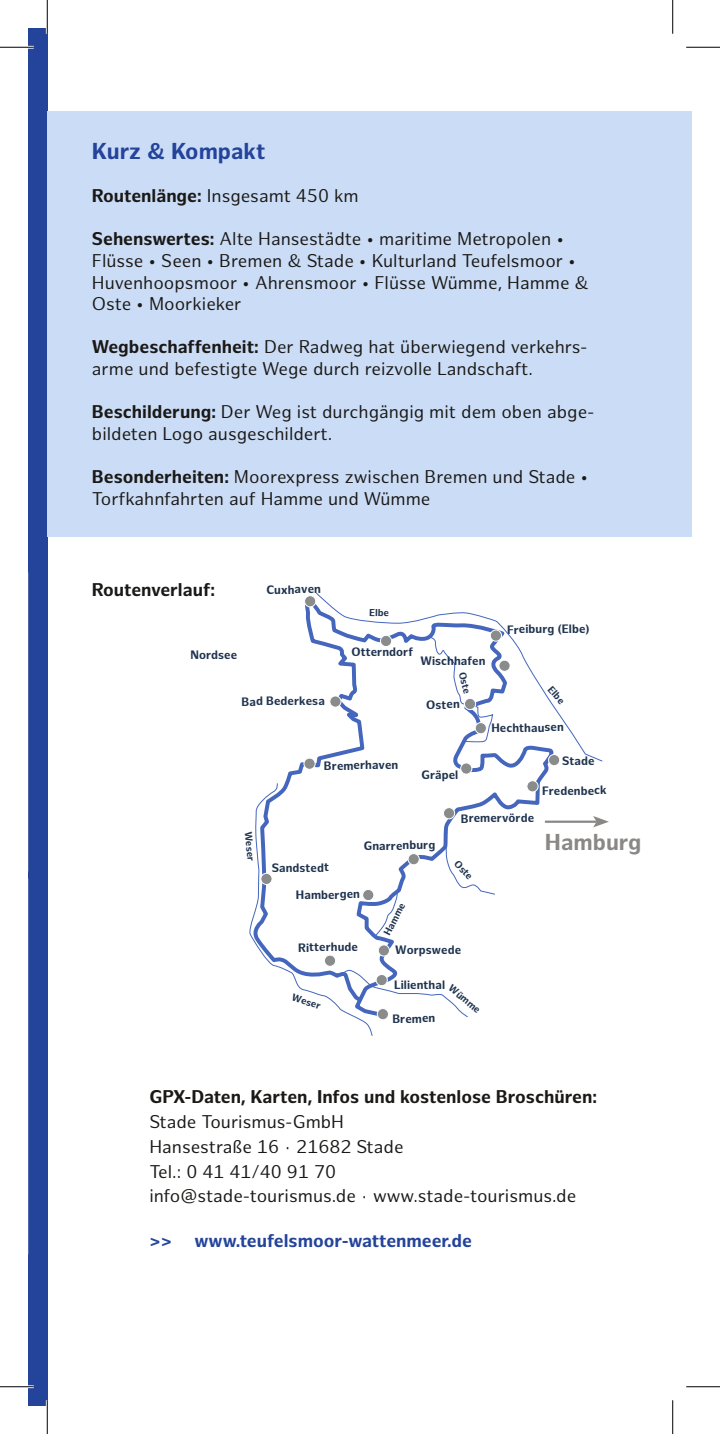
<style>
.page{position:relative;width:720px;height:1434px;background:#fff}
.page>*{position:absolute;margin:0;border:0;box-sizing:border-box;transform-origin:0 0}
.t1{font:700 22.5px "Hamburg Sans";letter-spacing:-.005em;color:#24439a}
.t2{font:700 22.5px "Hamburg Sans";color:#898886}
.t3{font:18px/21.6px "Hamburg Sans";color:#1b1917}
.t4{font:700 18px "Hamburg Sans";color:#1b1917}
.t5{font:700 18px "Hamburg Sans";color:#24439a}
.t6{font:700 11.92px "Hamburg Sans";color:#1f334f}
.t7{font:700 9.9px "Hamburg Sans";color:#1f334f}
.s1{font-weight:700}
</style>
<div class="page">
<div style="left:28px;top:28px;width:19px;height:1378px;background:#24439a"></div>
<div style="left:47px;top:111px;width:644px;height:425px;background:#cbddf6"></div>
<svg style="left:305px;top:605px;width:256px;height:216px"></svg>
<div style="left:304px;top:596px;width:12px;height:11px;background:#8a8c8c;border-radius:50%"></div>
<div style="left:304px;top:595px;width:12px;height:12px;border:1px solid #fff;border-radius:50%"></div>
<div style="left:548px;top:754px;width:11px;height:12px;background:#8a8c8c;border-radius:50%"></div>
<div style="left:548px;top:754px;width:12px;height:12px;border:1px solid #fff;border-radius:50%"></div>
<div style="left:527px;top:781px;width:11px;height:11px;background:#8a8c8c;border-radius:50%"></div>
<div style="left:526px;top:780px;width:12px;height:12px;border:1px solid #fff;border-radius:50%"></div>
<svg style="left:315px;top:592px;width:288px;height:170px"></svg>
<svg style="left:249px;top:636px;width:247px;height:400px"></svg>
<hr style="left:545px;top:821px;width:51px;height:2px;background:#898886">
<svg style="left:593px;top:816px;width:16px;height:11px"></svg>
<hr style="left:0;top:46px;width:34px;height:3px;background:#fff">
<hr style="left:0;top:1385px;width:34px;height:3px;background:#fff">
<hr style="left:46px;top:0;width:3px;height:34px;background:#fff">
<hr style="left:46px;top:1400px;width:3px;height:34px;background:#fff">
<hr style="left:0;top:47px;width:34px;height:1px;background:#000">
<hr style="left:686px;top:47px;width:34px;height:1px;background:#000">
<hr style="left:0;top:1386px;width:34px;height:1px;background:#000">
<hr style="left:686px;top:1386px;width:34px;height:1px;background:#000">
<hr style="left:47px;top:0;width:1px;height:34px;background:#000">
<hr style="left:47px;top:1400px;width:1px;height:34px;background:#000">
<hr style="left:672px;top:0;width:1px;height:34px;background:#000">
<hr style="left:672px;top:1400px;width:1px;height:34px;background:#000">
<p class="t1" style="left:92px;top:138px;width:175px">Kurz &amp; Kompakt</p>
<p class="t3" style="left:92px;top:186px;width:268px"><span class="s1">Routenlänge:</span> Insgesamt 450 km</p>
<p class="t3" style="left:92px;top:229px;width:498px"><span class="s1">Sehenswertes:</span> Alte Hansestädte • maritime Metropolen • Flüsse • Seen • Bremen &amp; Stade • Kulturland Teufelsmoor • Huvenhoopsmoor • Ahrensmoor • Flüsse Wümme, Hamme &amp; Oste • Moorkieker</p>
<p class="t3" style="left:92px;top:337px;width:497px"><span class="s1">Wegbeschaffenheit:</span> Der Radweg hat überwiegend verkehrs&shy;arme und befestigte Wege durch reizvolle Landschaft.</p>
<p class="t3" style="left:92px;top:402px;width:504px"><span class="s1">Beschilderung:</span> Der Weg ist durchgängig mit dem oben abge&shy;bildeten Logo ausgeschildert.</p>
<p class="t3" style="left:92px;top:467px;width:497px"><span class="s1">Besonderheiten:</span> Moorexpress zwischen Bremen und Stade •<br>Torfkahnfahrten auf Hamme und Wümme</p>
<p class="t4" style="left:92px;top:579px;width:125px">Routenverlauf:</p>
<p class="t6" style="left:190px;top:648px;width:48px;rotate:-1deg">N ordsee</p>
<p class="t6" style="left:266px;top:583px;width:56px;rotate:-1deg">Cuxhaven</p>
<p class="t6" style="left:241px;top:695px;width:85px;rotate:-1deg">Bad Bederkesa</p>
<p class="t7" style="left:369px;top:606px;width:21px;rotate:2deg">Elbe</p>
<p class="t6" style="left:351px;top:645px;width:64px;rotate:-1deg">Otterndorf</p>
<p class="t6" style="left:420px;top:654px;width:67px;rotate:-1deg">W ischhafen</p>
<p class="t7" style="left:468px;top:671px;width:24px;rotate:77deg">Oste</p>
<p class="t6" style="left:426px;top:698px;width:35px;rotate:-1deg">Osten</p>
<p class="t6" style="left:507px;top:623px;width:84px;rotate:-1deg">Freiburg (Elbe)</p>
<p class="t7" style="left:554px;top:684px;width:21px;rotate:49deg">Elbe</p>
<p class="t6" style="left:491px;top:721px;width:74px;rotate:-1deg">Hechthausen</p>
<p class="t7" style="left:254px;top:830px;width:31px;rotate:84deg">W eser</p>
<p class="t6" style="left:324px;top:759px;width:76px;rotate:-1deg">Bremerhaven</p>
<p class="t6" style="left:421px;top:768px;width:38px;rotate:-1deg">Gräpel</p>
<p class="t6" style="left:460px;top:812px;width:75px;rotate:-1deg">Bremervörde</p>
<p class="t6" style="left:271px;top:861px;width:59px;rotate:-1deg">Sandstedt</p>
<p class="t6" style="left:364px;top:839px;width:73px;rotate:-1deg">Gnarrenburg</p>
<p class="t6" style="left:296px;top:888px;width:66px;rotate:-1deg">Hambergen</p>
<p class="t7" style="left:381px;top:932px;width:36px;rotate:-63deg">Hamme</p>
<p class="t7" style="left:460px;top:858px;width:24px;rotate:49deg">Oste</p>
<p class="t6" style="left:298px;top:941px;width:61px;rotate:-1deg">R itterhude</p>
<p class="t6" style="left:395px;top:943px;width:68px;rotate:-1deg">W orpsw ede</p>
<p class="t6" style="left:561px;top:754px;width:34px;rotate:-1deg">Stade</p>
<p class="t6" style="left:542px;top:784px;width:65px;rotate:-1deg">Fredenbeck</p>
<p class="t2" style="left:545px;top:829px;width:98px">Hamburg</p>
<p class="t7" style="left:294px;top:991px;width:31px;rotate:18deg">W eser</p>
<p class="t6" style="left:394px;top:978px;width:53px;rotate:-1deg">Lilienthal</p>
<p class="t7" style="left:453px;top:982px;width:39px;rotate:39deg">W ümme</p>
<p class="t6" style="left:392px;top:1012px;width:44px;rotate:-1deg">Bremen</p>
<p class="t4" style="left:149px;top:1087px;width:449px">GPX-Daten, Karten, Infos und kostenlose Broschüren:</p>
<p class="t3" style="left:149px;top:1110px;width:428px;line-height:24.8px">Stade Tourismus-GmbH<br>Hansestraße 16 · 21682 Stade<br>Tel.: 0 41 41/40 91 70<br>info@stade-tourismus.de · www.stade-tourismus.de</p>
<p class="t5" style="left:149px;top:1230px;width:324px">&gt;&gt; www.teufelsmoor-wattenmeer.de</p>
</div>
